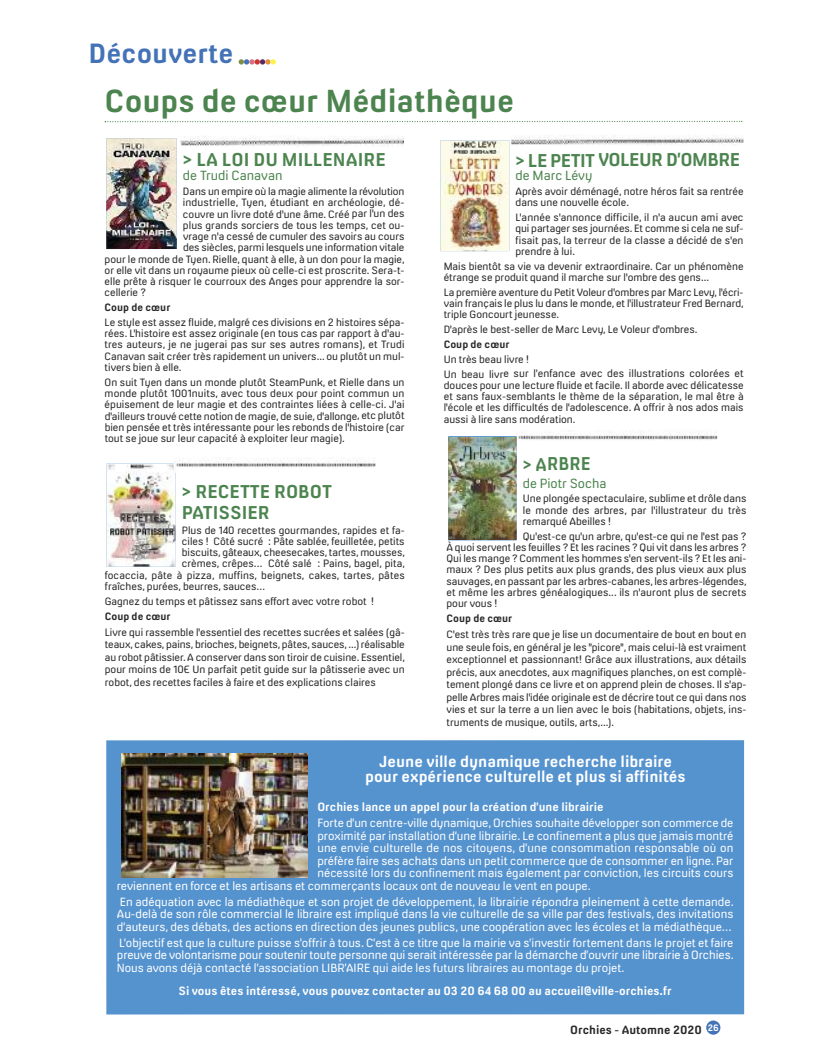
<style>
.page{position:relative;width:815px;height:1053px;background:#fff}
.page>*{position:absolute;margin:0;border:0;box-sizing:border-box;transform-origin:0 0}
.t1{font:700 30px "Milibus Rg";color:#4c844f}
.t2{font:700 26.25px "Milibus Rg";color:#4372b7}
.t3{font:700 17.5px/21px "Milibus Rg";color:#4c844f}
.t4{font:700 17.5px "Milibus Rg";letter-spacing:-.03em;color:#4c844f}
.t5{font:700 17.5px "Milibus Rg";color:#4c844f;scale:.95 1}
.t6{font:700 15px/15px "Milibus Rg";color:#fff;text-align:center}
.t7{font:12.5px "Milibus Lt";color:#4c844f}
.t8{font:11.25px/12.5px "Milibus Lt";color:#fff;text-align:justify}
.t9{font:700 11.25px "Milibus Rg";color:#fff}
.t10{font:700 11.25px "Milibus Rg";color:#272627}
.t11{font:10px/11.2px "Milibus Lt";color:#272627;text-align:justify}
.t12{font:700 10px "Milibus Rg";color:#272627}
</style>
<div class="page">
<svg style="left:239px;top:59px;width:37px;height:6px"></svg>
<svg style="left:105px;top:121px;width:637px;height:1px"></svg>
<svg style="left:106px;top:138px;width:71px;height:111px"></svg>
<img style="left:107px;top:138px;width:69px;height:111px">
<img style="left:180px;top:136px;width:224px;height:10px">
<img style="left:107px;top:463px;width:69px;height:103px">
<img style="left:174px;top:457px;width:202px;height:11px">
<svg style="left:174px;top:463px;width:2px;height:9px"></svg>
<img style="left:516px;top:430px;width:201px;height:10px">
<img style="left:511px;top:135px;width:233px;height:11px">
<img style="left:440px;top:140px;width:69px;height:111px">
<div style="left:106px;top:740px;width:638px;height:274px;background:#5593cf"></div>
<img style="left:121px;top:753px;width:187px;height:124px">
<div style="left:706px;top:1020px;width:14px;height:14px;background:#4573b8;border-radius:50%"></div>
<img style="left:448px;top:437px;width:69px;height:102px">
<h2 class="t2" style="left:89px;top:44px;width:146px">Découverte</h2>
<h1 class="t1" style="left:105px;top:90px;width:411px">Coups de cœur Médiathèque</h1>
<h3 class="t3" style="left:183px;top:151px;width:204px">&gt; La LOI DU MILLENaIRE</h3>
<p class="t7" style="left:183px;top:171px;width:101px">de Trudi Canavan</p>
<p class="t11" style="left:183px;top:187px;width:223px">Dans un empire où la magie alimente la révolution</p>
<p class="t11" style="left:183px;top:198px;width:223px">industrielle, Tyen, étudiant en archéologie, dé-</p>
<p class="t11" style="left:183px;top:209px;width:223px">couvre un livre doté d'une âme. Créé par l'un des</p>
<p class="t11" style="left:183px;top:220px;width:223px">plus grands sorciers de tous les temps, cet ou-</p>
<p class="t11" style="left:183px;top:232px;width:223px">vrage n'a cessé de cumuler des savoirs au cours</p>
<p class="t11" style="left:183px;top:243px;width:223px">des siècles, parmi lesquels une information vitale</p>
<p class="t11" style="left:105px;top:254px;width:302px">pour le monde de Tyen. Rielle, quant à elle, à un don pour la magie,</p>
<p class="t11" style="left:105px;top:265px;width:301px">or elle vit dans un royaume pieux où celle-ci est proscrite. Sera-t-</p>
<p class="t11" style="left:105px;top:277px;width:301px">elle prête à risquer le courroux des Anges pour apprendre la sor-</p>
<p class="t11" style="left:105px;top:288px;width:43px">cellerie ?</p>
<p class="t12" style="left:105px;top:304px;width:67px">Coup de cœur</p>
<p class="t11" style="left:105px;top:318px;width:301px">Le style est assez fluide, malgré ces divisions en 2 histoires sépa&shy;rées. L'histoire est assez originale (en tous cas par rapport à d'au&shy;tres auteurs, je ne jugerai pas sur ses autres romans), et Trudi Canavan sait créer très rapidement un univers... ou plutôt un mul&shy;tivers bien à elle.</p>
<p class="t11" style="left:105px;top:377px;width:301px">On suit Tyen dans un monde plutôt SteamPunk, et Rielle dans un monde plutôt 1001nuits, avec tous deux pour point commun un épuisement de leur magie et des contraintes liées à celle-ci. J'ai d'ailleurs trouvé cette notion de magie, de suie, d'allonge, etc plutôt bien pensée et très intéressante pour les rebonds de l'histoire (car tout se joue sur leur capacité à exploiter leur magie).</p>
<h3 class="t3" style="left:182px;top:482px;width:151px">&gt; RECETTE ROBOT<br>PaTISSIER</h3>
<p class="t11" style="left:182px;top:525px;width:224px">Plus de 140 recettes gourmandes, rapides et fa-</p>
<p class="t11" style="left:182px;top:536px;width:224px">ciles ! Côté sucré : Pâte sablée, feuilletée, petits</p>
<p class="t11" style="left:182px;top:548px;width:224px">biscuits, gâteaux, cheesecakes, tartes, mousses,</p>
<p class="t11" style="left:182px;top:559px;width:225px">crèmes, crêpes… Côté salé : Pains, bagel, pita,</p>
<p class="t11" style="left:105px;top:570px;width:301px">focaccia, pâte à pizza, muffins, beignets, cakes, tartes, pâtes</p>
<p class="t11" style="left:105px;top:581px;width:162px">fraîches, purées, beurres, sauces…</p>
<p class="t11" style="left:105px;top:596px;width:271px">Gagnez du temps et pâtissez sans effort avec votre robot !</p>
<p class="t12" style="left:105px;top:612px;width:67px">Coup de cœur</p>
<p class="t11" style="left:105px;top:626px;width:302px;line-height:12.5px">Livre qui rassemble l'essentiel des recettes sucrées et salées (gâ&shy;teaux, cakes, pains, brioches, beignets, pâtes, sauces, ...) réalisable au robot pâtissier. A conserver dans son tiroir de cuisine. Essentiel, pour moins de 10€ Un parfait petit guide sur la pâtisserie avec un robot, des recettes faciles à faire et des explications claires</p>
<h3 class="t4" style="left:515px;top:153px;width:226px">&gt; LE PETIT VOLEUR D’OMBRE</h3>
<p class="t7" style="left:515px;top:171px;width:79px">de Marc Lévy</p>
<p class="t11" style="left:515px;top:187px;width:230px">Après avoir déménagé, notre héros fait sa rentrée dans une nouvelle école.</p>
<p class="t11" style="left:515px;top:213px;width:230px">L'année s'annonce difficile, il n'a aucun ami avec qui partager ses journées. Et comme si cela ne suf&shy;fisait pas, la terreur de la classe a décidé de s'en prendre à lui.</p>
<p class="t11" style="left:444px;top:261px;width:301px">Mais bientôt sa vie va devenir extraordinaire. Car un phénomène étrange se produit quand il marche sur l'ombre des gens...</p>
<p class="t11" style="left:444px;top:287px;width:302px">La première aventure du Petit Voleur d'ombres par Marc Levy, l'écri&shy;vain français le plus lu dans le monde, et l'illustrateur Fred Bernard, triple Goncourt jeunesse.</p>
<p class="t11" style="left:444px;top:325px;width:255px">D'après le best-seller de Marc Levy, Le Voleur d'ombres.</p>
<p class="t12" style="left:444px;top:340px;width:67px">Coup de cœur</p>
<p class="t11" style="left:444px;top:353px;width:301px;line-height:14.8px">Un très beau livre !<br>Un beau livre sur l’enfance avec des illustrations colorées et</p>
<p class="t11" style="left:444px;top:380px;width:301px">douces pour une lecture fluide et facile. Il aborde avec délicatesse et sans faux-semblants le thème de la séparation, le mal être à l'école et les difficultés de l'adolescence. A offrir à nos ados mais aussi à lire sans modération.</p>
<h3 class="t5" style="left:523px;top:457px;width:73px">&gt; aRBRE</h3>
<p class="t7" style="left:523px;top:478px;width:85px">de Piotr Socha</p>
<p class="t11" style="left:523px;top:494px;width:225px">Une plongée spectaculaire, sublime et drôle dans le monde des arbres, par l'illustrateur du très remarqué Abeilles !</p>
<p class="t11" style="left:446px;top:531px;width:302px;text-indent:76px">Qu'est-ce qu'un arbre, qu'est-ce qui ne l'est pas ?<br>À quoi servent les feuilles ? Et les racines ? Qui vit dans les arbres ?<br>Qui les mange ? Comment les hommes s'en servent-ils ? Et les ani&shy;maux ? Des plus petits aux plus grands, des plus vieux aux plus sauvages, en passant par les arbres-cabanes, les arbres-légendes, et même les arbres généalogiques... ils n'auront plus de secrets pour vous !</p>
<p class="t12" style="left:446px;top:614px;width:67px">Coup de cœur</p>
<p class="t11" style="left:446px;top:629px;width:301px;line-height:12.5px">C'est très très rare que je lise un documentaire de bout en bout en une seule fois, en général je les "picore", mais celui-là est vraiment exceptionnel et passionnant! Grâce aux illustrations, aux détails précis, aux anecdotes, aux magnifiques planches, on est complè&shy;tement plongé dans ce livre et on apprend plein de choses. Il s'ap&shy;pelle Arbres mais l'idée originale est de décrire tout ce qui dans nos vies et sur la terre a un lien avec le bois (habitations, objets, ins&shy;truments de musique, outils, arts,...).</p>
<h3 class="t6" style="left:365px;top:756px;width:322px">Jeune ville dynamique recherche libraire pour expérience culturelle et plus si affinités</h3>
<p class="t9" style="left:317px;top:802px;width:288px">Orchies lance un appel pour la création d’une librairie</p>
<p class="t8" style="left:317px;top:817px;width:418px">Forte d’un centre-ville dynamique, Orchies souhaite développer son commerce de</p>
<p class="t8" style="left:317px;top:830px;width:418px">proximité par installation d’une librairie. Le confinement a plus que jamais montré</p>
<p class="t8" style="left:317px;top:842px;width:418px">une envie culturelle de nos citoyens, d’une consommation responsable où on</p>
<p class="t8" style="left:317px;top:855px;width:418px">préfère faire ses achats dans un petit commerce que de consommer en ligne. Par</p>
<p class="t8" style="left:317px;top:867px;width:418px">nécessité lors du confinement mais également par conviction, les circuits cours</p>
<p class="t8" style="left:117px;top:880px;width:475px">reviennent en force et les artisans et commerçants locaux ont de nouveau le vent en poupe.</p>
<p class="t8" style="left:117px;top:896px;width:618px">En adéquation avec la médiathèque et son projet de développement, la librairie répondra pleinement à cette demande.<br>Au-delà de son rôle commercial le libraire est impliqué dans la vie culturelle de sa ville par des festivals, des invitations d’auteurs, des débats, des actions en direction des jeunes publics, une coopération avec les écoles et la médiathèque…</p>
<p class="t8" style="left:117px;top:937px;width:618px">L’objectif est que la culture puisse s’offrir à tous. C’est à ce titre que la mairie va s’investir fortement dans le projet et faire preuve de volontarisme pour soutenir toute personne qui serait intéressée par la démarche d’ouvrir une librairie à Orchies.<br>Nous avons déjà contacté l’association LIBR’AIRE qui aide les futurs libraires au montage du projet.</p>
<p class="t9" style="left:178px;top:986px;width:495px">Si vous êtes intéressé, vous pouvez contacter au 03 20 64 68 00 au accueil@ville-orchies.fr</p>
<p class="t10" style="left:570px;top:1025px;width:150px">Orchies - automne 2020 <sup>26</sup></p>
</div>
